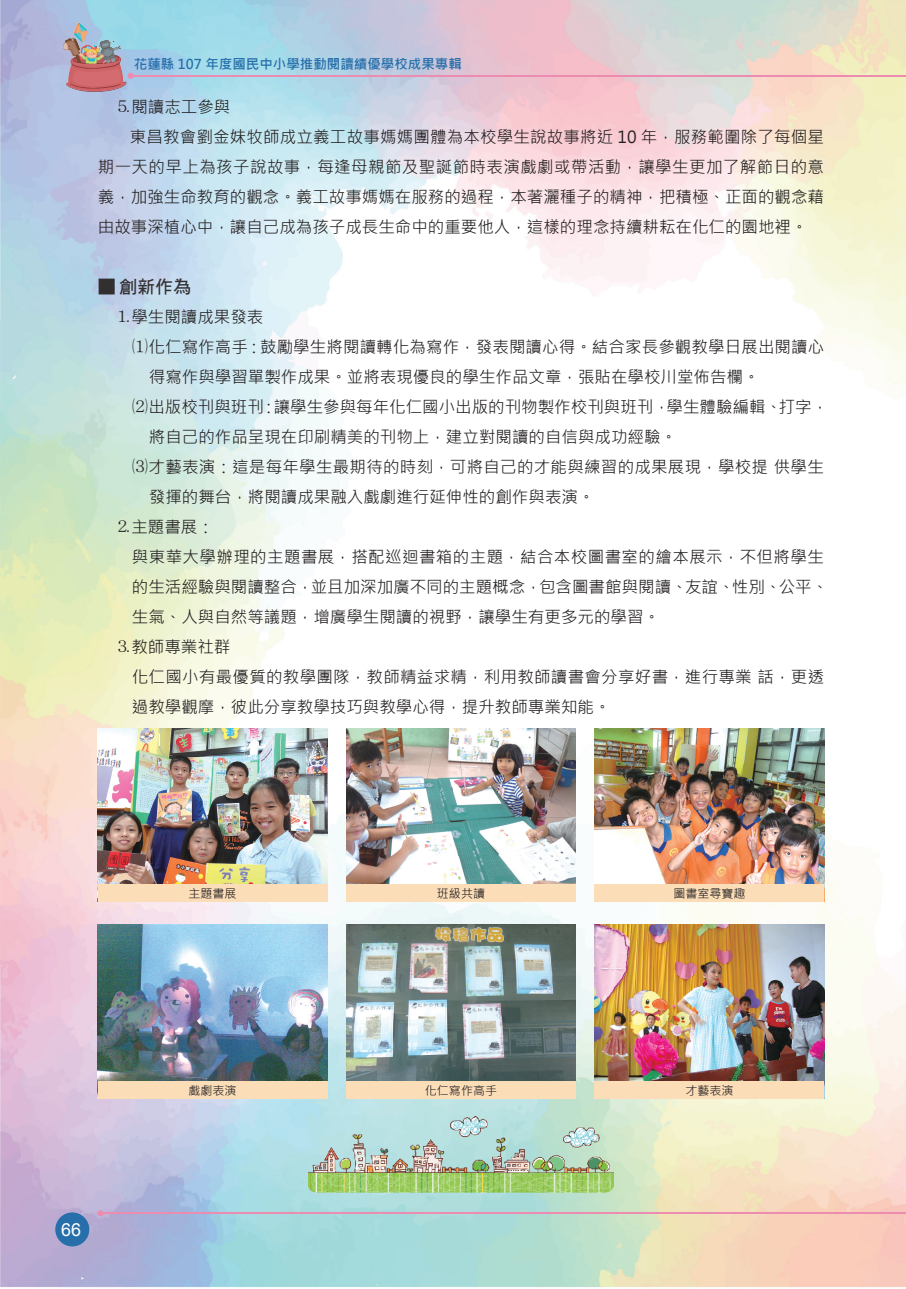
<style>
.page{position:relative;width:906px;height:1289px;background:#fff}
.page>*{position:absolute;margin:0;border:0;box-sizing:border-box;transform-origin:0 0}
.t1{font:18px "DF Hei Bd HK BF";color:#312f30}
.t2{font:18px "Arial";color:#fff}
.t3{font:16.5px "Microsoft Jheng Hei";color:#231f20}
.t4{font:16.5px "Microsoft Jheng Hei";letter-spacing:.025em;color:#231f20}
.t5{font:700 13.5px "Microsoft Jheng Hei";color:#266faa}
.t6{font:12px "Microsoft Jheng Hei";color:#231f20}
.s1{font-family:"MS Mincho"}
.s2{font-family:"DF Hei Bd HKP BF"}
</style>
<div class="page">
<img style="left:0;top:0;width:746px;height:966px">
<img style="left:746px;top:0;width:160px;height:1288px">
<img style="left:0;top:966px;width:319px;height:322px">
<img style="left:319px;top:966px;width:427px;height:161px">
<img style="left:587px;top:1127px;width:159px;height:160px">
<div style="left:55px;top:1212px;width:34px;height:34px;background:#266faa;border-radius:50%"></div>
<hr style="left:131px;top:75px;width:775px;height:1px;background:#ec8cb1">
<hr style="left:100px;top:1212px;width:806px;height:1px;background:#ec8cb1">
<svg style="left:97px;top:1210px;width:6px;height:6px"></svg>
<svg style="left:66px;top:73px;width:68px;height:19px"></svg>
<svg style="left:83px;top:23px;width:5px;height:27px"></svg>
<svg style="left:103px;top:42px;width:14px;height:21px"></svg>
<img style="left:98px;top:728px;width:229px;height:156px">
<img style="left:98px;top:924px;width:229px;height:157px">
<img style="left:346px;top:728px;width:229px;height:156px">
<img style="left:346px;top:924px;width:229px;height:157px">
<img style="left:595px;top:728px;width:229px;height:156px">
<img style="left:595px;top:924px;width:229px;height:157px">
<div style="left:98px;top:884px;width:229px;height:17px;background:#fbddb8"></div>
<div style="left:98px;top:1081px;width:229px;height:17px;background:#fbddb8"></div>
<div style="left:346px;top:884px;width:229px;height:17px;background:#fbddb8"></div>
<div style="left:346px;top:1081px;width:229px;height:17px;background:#fbddb8"></div>
<div style="left:595px;top:884px;width:229px;height:17px;background:#fbddb8"></div>
<div style="left:595px;top:1081px;width:229px;height:17px;background:#fbddb8"></div>
<img style="left:309px;top:1116px;width:304px;height:78px">
<img style="left:63px;top:22px;width:20px;height:33px">
<p class="t5" style="left:134px;top:55px;width:329px">花蓮縣 107 年度國民中小學推動閱讀績優學校成果專輯</p>
<p class="t3" style="left:115px;top:96px;width:117px"><span class="s1">⒌</span>閱讀志工參與</p>
<p class="t3" style="left:130px;top:126px;width:696px">東昌教會劉金妹牧師成立義工故事媽媽團體為本校學生說故事將近 10 年，服務範圍除了每個星</p>
<p class="t4" style="left:98px;top:156px;width:728px">期一天的早上為孩子說故事，每逢母親節及聖誕節時表演戲劇或帶活動，讓學生更加了解節日的意</p>
<p class="t3" style="left:98px;top:186px;width:728px">義，加強生命教育的觀念。義工故事媽媽在服務的過程，本著灑種子的精神，把積極、正面的觀念藉</p>
<p class="t3" style="left:98px;top:216px;width:711px">由故事深植心中，讓自己成為孩子成長生命中的重要他人，這樣的理念持續耕耘在化仁的園地裡。</p>
<p class="t1" style="left:98px;top:278px;width:95px"><span class="s2">■</span> 創新作為</p>
<p class="t3" style="left:115px;top:306px;width:150px"><span class="s1">⒈</span>學生閱讀成果發表</p>
<p class="t3" style="left:132px;top:336px;width:694px"><span class="s1">⑴</span>化仁寫作高手 : 鼓勵學生將閱讀轉化為寫作，發表閱讀心得。結合家長參觀教學日展出閱讀心</p>
<p class="t3" style="left:149px;top:366px;width:612px">得寫作與學習單製作成果。並將表現優良的學生作品文章，張貼在學校川堂佈告欄。</p>
<p class="t3" style="left:132px;top:396px;width:698px"><span class="s1">⑵</span>出版校刊與班刊：讓學生參與每年化仁國小出版的刊物製作校刊與班刊，學生體驗編輯、打字，</p>
<p class="t3" style="left:149px;top:426px;width:529px">將自己的作品呈現在印刷精美的刊物上，建立對閱讀的自信與成功經驗。</p>
<p class="t3" style="left:132px;top:456px;width:693px"><span class="s1">⑶</span>才藝表演：這是每年學生最期待的時刻，可將自己的才能與練習的成果展現，學校提 供學生</p>
<p class="t3" style="left:149px;top:486px;width:447px">發揮的舞台，將閱讀成果融入戲劇進行延伸性的創作與表演。</p>
<p class="t3" style="left:115px;top:516px;width:101px"><span class="s1">⒉</span>主題書展：</p>
<p class="t4" style="left:132px;top:546px;width:693px">與東華大學辦理的主題書展，搭配巡迴書箱的主題，結合本校圖書室的繪本展示，不但將學生</p>
<p class="t3" style="left:132px;top:576px;width:698px">的生活經驗與閱讀整合，並且加深加廣不同的主題概念，包含圖書館與閱讀、友誼、性別、公平、</p>
<p class="t3" style="left:132px;top:606px;width:529px">生氣、人與自然等議題，增廣學生閱讀的視野，讓學生有更多元的學習。</p>
<p class="t3" style="left:115px;top:636px;width:117px"><span class="s1">⒊</span>教師專業社群</p>
<p class="t3" style="left:132px;top:666px;width:694px">化仁國小有最優質的教學團隊，教師精益求精，利用教師讀書會分享好書，進行專業 話，更透</p>
<p class="t3" style="left:132px;top:696px;width:480px">過教學觀摩，彼此分享教學技巧與教學心得，提升教師專業知能。</p>
<p class="t6" style="left:188px;top:886px;width:50px">主題書展</p>
<p class="t6" style="left:437px;top:886px;width:49px">班級共讀</p>
<p class="t6" style="left:673px;top:886px;width:73px">圖書室尋寶趣</p>
<p class="t2" style="left:61px;top:1217px;width:22px">66</p>
<p class="t6" style="left:188px;top:1082px;width:50px">戲劇表演</p>
<p class="t6" style="left:425px;top:1082px;width:73px">化仁寫作高手</p>
<p class="t6" style="left:685px;top:1082px;width:49px">才藝表演</p>
</div>
